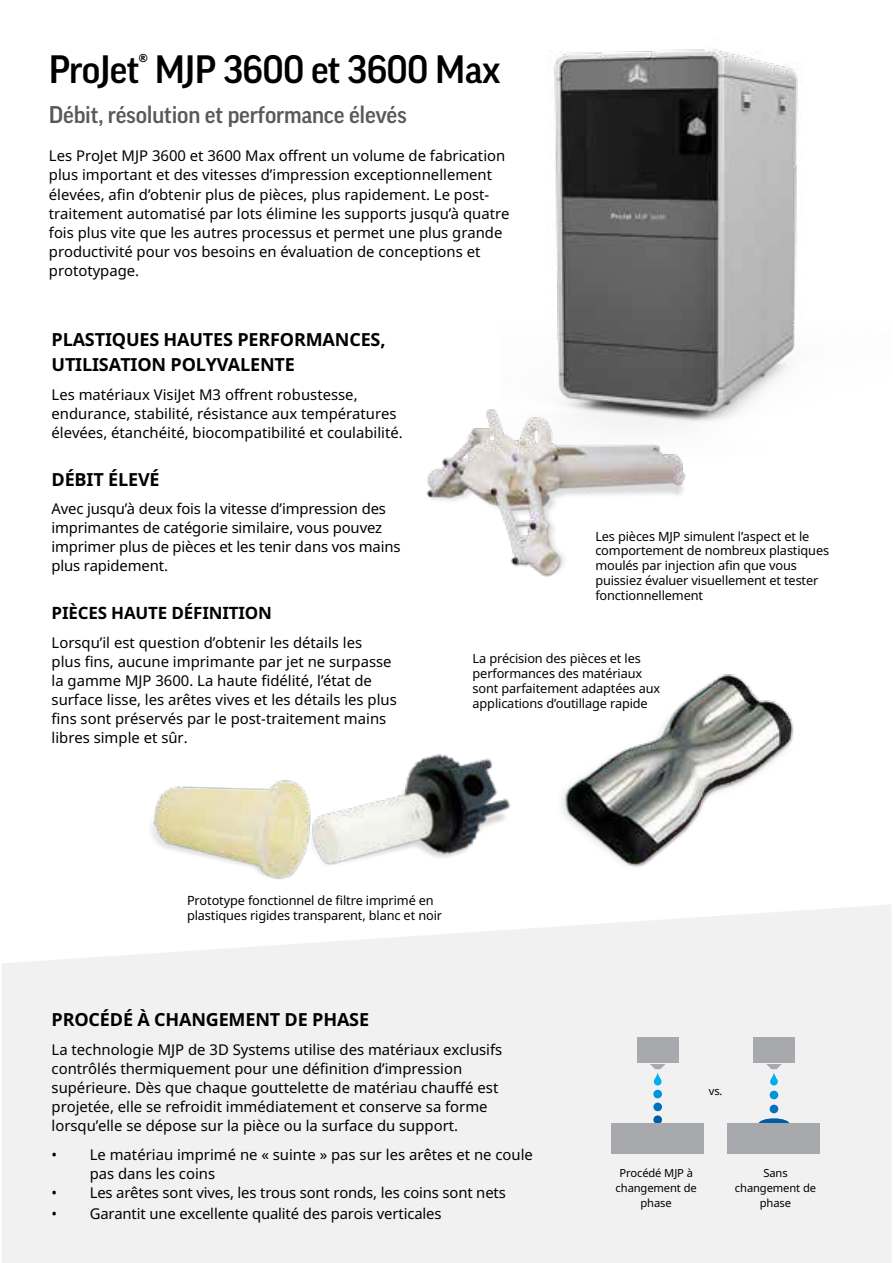
<style>
.page{position:relative;width:893px;height:1263px;background:#fff}
.page>*{position:absolute;margin:0;border:0;box-sizing:border-box;transform-origin:0 0}
.t1{font:500 38.25px "Good Pro";letter-spacing:-.02em;color:#000}
.t2{font:500 23.4px "Good Pro";letter-spacing:-.01em;color:#58595b}
.t3{font:700 18px/25.5px "Noto Sans";letter-spacing:-.01em;color:#000}
.t4{font:700 16.95px "Noto Sans";letter-spacing:-.01em;color:#000}
.t5{font:14.85px/19px "Noto Sans";color:#000}
.t6{font:12.75px/14.9px "Noto Sans";letter-spacing:-.01em;color:#000}
.t7{font:11.25px/14.9px "Noto Sans";letter-spacing:-.01em;color:#000;text-align:center}
.t8{font:900 11.1px "Arial";color:#000}
</style>
<div class="page">
<img style="left:554px;top:49px;width:244px;height:373px">
<img style="left:151px;top:754px;width:360px;height:125px">
<img style="left:561px;top:674px;width:233px;height:193px">
<img style="left:426px;top:391px;width:271px;height:186px">
<svg style="left:2px;top:905px;width:889px;height:358px;fill:#f1f1f2"></svg>
<div style="left:637px;top:1037px;width:41px;height:26px;background:#a7a9ac"></div>
<div style="left:653px;top:1090px;width:9px;height:8px;background:#0095da;border-radius:50%"></div>
<div style="left:653px;top:1102px;width:9px;height:9px;background:#0072bc;border-radius:50%"></div>
<div style="left:653px;top:1115px;width:9px;height:9px;background:#005da5;border-radius:50%"></div>
<svg style="left:758px;top:1118px;width:32px;height:12px"></svg>
<div style="left:611px;top:1123px;width:93px;height:30px;background:#a7a9ac"></div>
<div style="left:727px;top:1123px;width:93px;height:30px;background:#a7a9ac"></div>
<svg style="left:650px;top:1064px;width:15px;height:21px"></svg>
<div style="left:753px;top:1037px;width:42px;height:26px;background:#a7a9ac"></div>
<div style="left:770px;top:1091px;width:8px;height:8px;background:#0095da;border-radius:50%"></div>
<div style="left:770px;top:1105px;width:8px;height:8px;background:#0072bc;border-radius:50%"></div>
<svg style="left:766px;top:1064px;width:16px;height:21px"></svg>
<p class="t8" style="left:139px;top:50px;width:10px">®</p>
<p class="t1" style="left:49px;top:48px;width:453px">ProJet MJP 3600 et 3600 Max</p>
<p class="t2" style="left:49px;top:102px;width:359px">Débit, résolution et performance élevés</p>
<p class="t5" style="left:49px;top:146px;width:462px">Les ProJet MJP 3600 et 3600 Max offrent un volume de fabrication plus important et des vitesses d’impression exceptionnellement élevées, afin d’obtenir plus de pièces, plus rapidement. Le post&shy;traitement automatisé par lots élimine les supports jusqu’à quatre fois plus vite que les autres processus et permet une plus grande productivité pour vos besoins en évaluation de conceptions et prototypage.</p>
<p class="t3" style="left:52px;top:326px;width:335px">PLASTIQUES HAUTES PERFORMANCES,<br>UTILISATION POLYVALENTE</p>
<p class="t5" style="left:52px;top:384px;width:353px">Les matériaux VisiJet M3 offrent robustesse, endurance, stabilité, résistance aux températures élevées, étanchéité, biocompatibilité et coulabilité.</p>
<p class="t3" style="left:52px;top:466px;width:110px">DÉBIT ÉLEVÉ</p>
<p class="t5" style="left:52px;top:499px;width:350px">Avec jusqu’à deux fois la vitesse d’impression des imprimantes de catégorie similaire, vous pouvez imprimer plus de pièces et les tenir dans vos mains plus rapidement.</p>
<p class="t4" style="left:52px;top:601px;width:222px">PIÈCES HAUTE DÉFINITION</p>
<p class="t5" style="left:52px;top:632px;width:347px">Lorsqu’il est question d’obtenir les détails les<br>plus fins, aucune imprimante par jet ne surpasse la gamme MJP 3600. La haute fidélité, l’état de surface lisse, les arêtes vives et les détails les plus fins sont préservés par le post-traitement mains libres simple et sûr.</p>
<p class="t6" style="left:595px;top:528px;width:235px">Les pièces MJP simulent l’aspect et le comportement de nombreux plastiques moulés par injection afin que vous puissiez évaluer visuellement et tester fonctionnellement</p>
<p class="t6" style="left:473px;top:650px;width:189px">La précision des pièces et les performances des matériaux sont parfaitement adaptées aux applications d’outillage rapide</p>
<p class="t6" style="left:187px;top:893px;width:256px">Prototype fonctionnel de filtre imprimé en plastiques rigides transparent, blanc et noir</p>
<p class="t3" style="left:52px;top:1006px;width:319px">PROCÉDÉ À CHANGEMENT DE PHASE</p>
<p class="t5" style="left:52px;top:1040px;width:452px">La technologie MJP de 3D Systems utilise des matériaux exclusifs contrôlés thermiquement pour une définition d’impression supérieure. Dès que chaque gouttelette de matériau chauffé est projetée, elle se refroidit immédiatement et conserve sa forme lorsqu’elle se dépose sur la pièce ou la surface du support.</p>
<p class="t5" style="left:90px;top:1145px;width:445px;text-indent:-38px">• Le matériau imprimé ne « suinte » pas sur les arêtes et ne coule pas dans les coins</p>
<p class="t5" style="left:52px;top:1183px;width:456px">• Les arêtes sont vives, les trous sont ronds, les coins sont nets</p>
<p class="t5" style="left:52px;top:1204px;width:392px">• Garantit une excellente qualité des parois verticales</p>
<p class="t7" style="left:709px;top:1083px;width:15px">vs.</p>
<p class="t7" style="left:616px;top:1165px;width:83px">Procédé MJP à changement de phase</p>
<p class="t7" style="left:735px;top:1165px;width:83px">Sans changement de phase</p>
</div>
